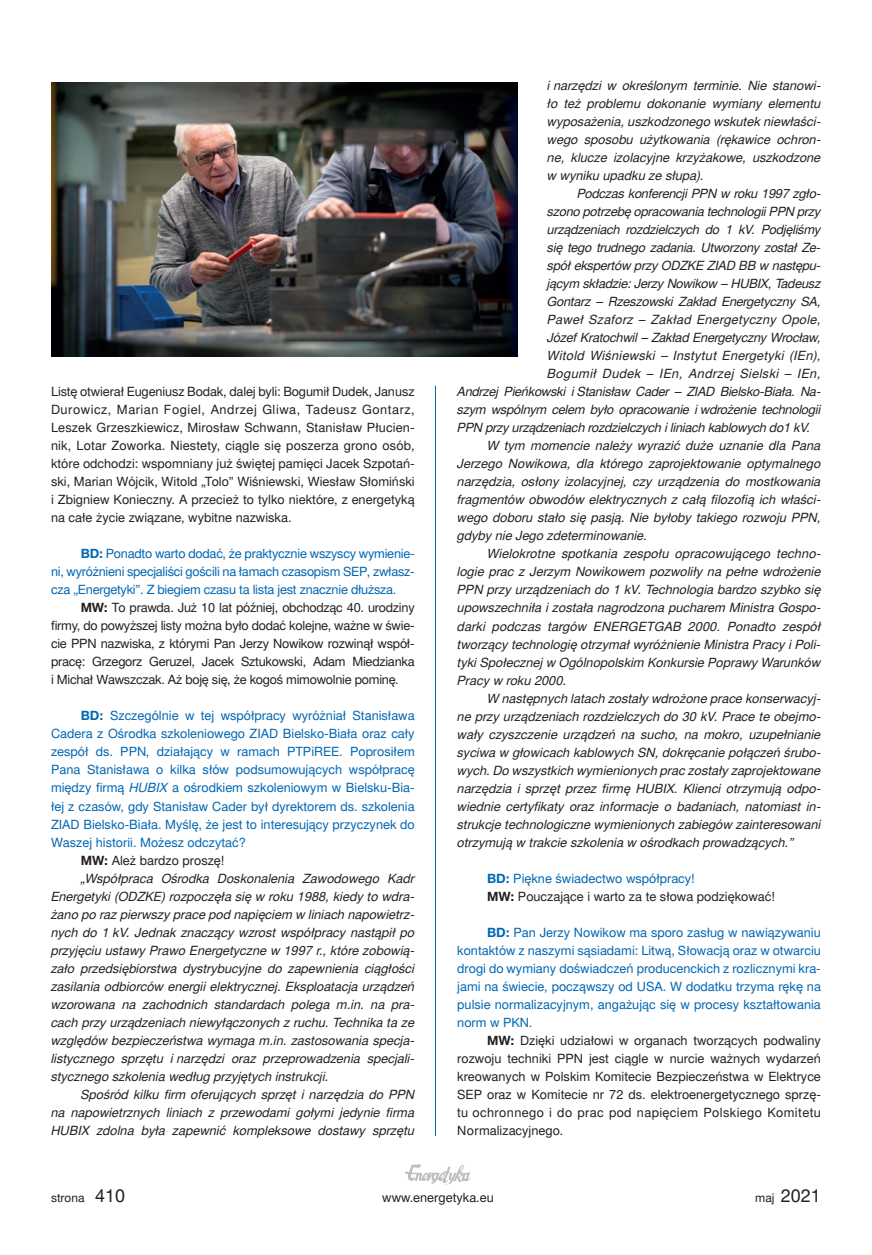
<style>
.page{position:relative;width:872px;height:1255px;background:#fff}
.page>*{position:absolute;margin:0;border:0;box-sizing:border-box;transform-origin:0 0}
.t1{font:18px "Switzer EFN";color:#231f20}
.t2{font:italic 12.75px/18px "Switzer EFN";color:#231f20;text-align:justify}
.t3{font:12.75px/18px "Switzer EFN";color:#231f20;text-align:justify}
.t4{font:12.75px/18px "Switzer EFN";color:#0166b3;text-align:justify}
.t5{font:italic 12.75px "Switzer EFN";letter-spacing:-.02em;color:#231f20}
.t6{font:12px "Switzer EFN";color:#231f20}
.s1{font-weight:700}
.s2{font-style:italic}
.s3{font-weight:700;color:#0166b3}
.s4{color:#0166b3}
.s5{font-size:18px}
.s6{font-size:12px}
</style>
<div class="page">
<img style="left:405px;top:1164px;width:66px;height:21px">
<hr style="left:435px;top:386px;width:1px;height:749px;background:#0166b3">
<img style="left:51px;top:83px;width:466px;height:273px">
<p class="t3" style="left:51px;top:383px;width:365px">Listę otwierał Eugeniusz Bodak, dalej byli: Bogumił Dudek, Janusz Durowicz, Marian Fogiel, Andrzej Gliwa, Tadeusz Gontarz, Leszek Grzeszkiewicz, Mirosław Schwann, Stanisław Płucien&shy;nik, Lotar Zoworka. Niestety, ciągle się poszerza grono osób, które odchodzi: wspomniany już świętej pamięci Jacek Szpotań&shy;ski, Marian Wójcik, Witold „Tolo” Wiśniewski, Wiesław Słomiński i Zbigniew Konieczny. A przecież to tylko niektóre, z energetyką na całe życie związane, wybitne nazwiska.</p>
<p class="t4" style="left:51px;top:545px;width:365px;text-indent:30px"><span class="s1">BD:</span> Ponadto warto dodać, że praktycznie wszyscy wymienie&shy;ni, wyróżnieni specjaliści gościli na łamach czasopism SEP, zwłasz&shy;cza „Energetyki”. Z biegiem czasu ta lista jest znacznie dłuższa.</p>
<p class="t3" style="left:51px;top:599px;width:365px;text-indent:30px"><span class="s1">MW:</span> To prawda. Już 10 lat później, obchodząc 40. urodziny firmy, do powyższej listy można było dodać kolejne, ważne w świe&shy;cie PPN nazwiska, z którymi Pan Jerzy Nowikow rozwinął współ&shy;pracę: Grzegorz Geruzel, Jacek Sztukowski, Adam Miedzianka i Michał Wawszczak. Aż boję się, że kogoś mimowolnie pominę.</p>
<p class="t4" style="left:81px;top:707px;width:335px"><span class="s1">BD:</span> Szczególnie w tej współpracy wyróżniał Stanisława</p>
<p class="t4" style="left:51px;top:725px;width:365px">Cadera z Ośrodka szkoleniowego ZIAD Bielsko-Biała oraz cały</p>
<p class="t4" style="left:51px;top:743px;width:365px">zespół ds. PPN, działający w ramach PTPiREE. Poprosiłem</p>
<p class="t4" style="left:51px;top:761px;width:365px">Pana Stanisława o kilka słów podsumowujących współpracę</p>
<p class="t4" style="left:51px;top:779px;width:365px">między firmą <span class="s2">HUBIX</span> a ośrodkiem szkoleniowym w Bielsku-Bia-</p>
<p class="t4" style="left:51px;top:797px;width:365px">łej z czasów, gdy Stanisław Cader był dyrektorem ds. szkolenia</p>
<p class="t4" style="left:51px;top:815px;width:365px">ZIAD Bielsko-Biała. Myślę, że jest to interesujący przyczynek do</p>
<p class="t4" style="left:51px;top:833px;width:196px">Waszej historii. Możesz odczytać?</p>
<p class="t3" style="left:81px;top:851px;width:145px"><span class="s1">MW:</span> Ależ bardzo proszę!</p>
<p class="t2" style="left:81px;top:869px;width:335px">„Współpraca Ośrodka Doskonalenia Zawodowego Kadr</p>
<p class="t2" style="left:51px;top:887px;width:365px">Energetyki (ODZKE) rozpoczęła się w roku 1988, kiedy to wdra-</p>
<p class="t2" style="left:51px;top:905px;width:365px">żano po raz pierwszy prace pod napięciem w liniach napowietrz-</p>
<p class="t2" style="left:51px;top:923px;width:365px">nych do 1 kV. Jednak znaczący wzrost współpracy nastąpił po</p>
<p class="t2" style="left:51px;top:941px;width:365px">przyjęciu ustawy Prawo Energetyczne w 1997 r., które zobowią-</p>
<p class="t2" style="left:51px;top:959px;width:365px">zało przedsiębiorstwa dystrybucyjne do zapewnienia ciągłości</p>
<p class="t2" style="left:51px;top:977px;width:365px">zasilania odbiorców energii elektrycznej. Eksploatacja urządzeń</p>
<p class="t2" style="left:51px;top:995px;width:365px">wzorowana na zachodnich standardach polega m.in. na pra-</p>
<p class="t2" style="left:51px;top:1013px;width:365px">cach przy urządzeniach niewyłączonych z ruchu. Technika ta ze</p>
<p class="t2" style="left:51px;top:1031px;width:365px">względów bezpieczeństwa wymaga m.in. zastosowania specja-</p>
<p class="t2" style="left:51px;top:1049px;width:365px">listycznego sprzętu i narzędzi oraz przeprowadzenia specjali-</p>
<p class="t2" style="left:51px;top:1067px;width:279px">stycznego szkolenia według przyjętych instrukcji.</p>
<p class="t2" style="left:81px;top:1085px;width:335px">Spośród kilku firm oferujących sprzęt i narzędzia do PPN</p>
<p class="t2" style="left:51px;top:1103px;width:365px">na napowietrznych liniach z przewodami gołymi jedynie firma</p>
<p class="t2" style="left:51px;top:1121px;width:365px">HUBIX zdolna była zapewnić kompleksowe dostawy sprzętu</p>
<p class="t2" style="left:547px;top:77px;width:275px">i narzędzi w określonym terminie. Nie stanowi&shy;ło też problemu dokonanie wymiany elementu wyposażenia, uszkodzonego wskutek niewłaści&shy;wego sposobu użytkowania (rękawice ochron&shy;ne, klucze izolacyjne krzyżakowe, uszkodzone w wyniku upadku ze słupa).</p>
<p class="t2" style="left:547px;top:185px;width:275px;text-indent:30px">Podczas konferencji PPN w roku 1997 zgło&shy;szono potrzebę opracowania technologii PPN przy urządzeniach rozdzielczych do 1 kV. Podjęliśmy się tego trudnego zadania. Utworzony został Ze&shy;spół ekspertów przy ODZKE ZIAD BB w następu&shy;jącym składzie: Jerzy Nowikow – HUBIX, Tadeusz Gontarz – Rzeszowski Zakład Energetyczny SA, Paweł Szaforz – Zakład Energetyczny Opole, Józef Kratochwil – Zakład Energetyczny Wrocław, Witold Wiśniewski – Instytut Energetyki (IEn), Bogumił Dudek – IEn, Andrzej Sielski – IEn,</p>
<p class="t5" style="left:457px;top:384px;width:365px">Andrzej Pieńkowski i Stanisław Cader – ZIAD Bielsko-Biała. Na-</p>
<p class="t5" style="left:457px;top:402px;width:365px">szym wspólnym celem było opracowanie i wdrożenie technologii</p>
<p class="t5" style="left:457px;top:420px;width:355px">PPN przy urządzeniach rozdzielczych i liniach kablowych do1 kV.</p>
<p class="t2" style="left:487px;top:437px;width:335px">W tym momencie należy wyrazić duże uznanie dla Pana</p>
<p class="t2" style="left:457px;top:455px;width:365px">Jerzego Nowikowa, dla którego zaprojektowanie optymalnego</p>
<p class="t2" style="left:457px;top:473px;width:365px">narzędzia, osłony izolacyjnej, czy urządzenia do mostkowania</p>
<p class="t2" style="left:457px;top:491px;width:365px">fragmentów obwodów elektrycznych z całą filozofią ich właści-</p>
<p class="t2" style="left:457px;top:509px;width:365px">wego doboru stało się pasją. Nie byłoby takiego rozwoju PPN,</p>
<p class="t2" style="left:457px;top:527px;width:192px">gdyby nie Jego zdeterminowanie.</p>
<p class="t2" style="left:487px;top:545px;width:335px">Wielokrotne spotkania zespołu opracowującego techno-</p>
<p class="t2" style="left:457px;top:563px;width:365px">logie prac z Jerzym Nowikowem pozwoliły na pełne wdrożenie</p>
<p class="t2" style="left:457px;top:581px;width:365px">PPN przy urządzeniach do 1 kV. Technologia bardzo szybko się</p>
<p class="t2" style="left:457px;top:599px;width:365px">upowszechniła i została nagrodzona pucharem Ministra Gospo-</p>
<p class="t2" style="left:457px;top:617px;width:365px">darki podczas targów ENERGETGAB 2000. Ponadto zespół</p>
<p class="t2" style="left:457px;top:635px;width:365px">tworzący technologię otrzymał wyróżnienie Ministra Pracy i Poli-</p>
<p class="t2" style="left:457px;top:653px;width:365px">tyki Społecznej w Ogólnopolskim Konkursie Poprawy Warunków</p>
<p class="t2" style="left:457px;top:671px;width:111px">Pracy w roku 2000.</p>
<p class="t2" style="left:487px;top:689px;width:335px">W następnych latach zostały wdrożone prace konserwacyj-</p>
<p class="t2" style="left:457px;top:707px;width:365px">ne przy urządzeniach rozdzielczych do 30 kV. Prace te obejmo-</p>
<p class="t2" style="left:457px;top:725px;width:365px">wały czyszczenie urządzeń na sucho, na mokro, uzupełnianie</p>
<p class="t2" style="left:457px;top:743px;width:365px">syciwa w głowicach kablowych SN, dokręcanie połączeń śrubo-</p>
<p class="t2" style="left:457px;top:761px;width:365px">wych. Do wszystkich wymienionych prac zostały zaprojektowane</p>
<p class="t2" style="left:457px;top:779px;width:365px">narzędzia i sprzęt przez firmę HUBIX. Klienci otrzymują odpo-</p>
<p class="t2" style="left:457px;top:797px;width:365px">wiednie certyfikaty oraz informacje o badaniach, natomiast in-</p>
<p class="t2" style="left:457px;top:815px;width:365px">strukcje technologiczne wymienionych zabiegów zainteresowani</p>
<p class="t2" style="left:457px;top:833px;width:338px">otrzymują w trakcie szkolenia w ośrodkach prowadzących.”</p>
<p class="t3" style="left:487px;top:869px;width:289px"><span class="s3">BD:</span> <span class="s4">Piękne świadectwo współpracy!<br></span><span class="s1">MW:</span> Pouczające i warto za te słowa podziękować!</p>
<p class="t4" style="left:457px;top:923px;width:365px;text-indent:30px"><span class="s1">BD:</span> Pan Jerzy Nowikow ma sporo zasług w nawiązywaniu kontaktów z naszymi sąsiadami: Litwą, Słowacją oraz w otwarciu drogi do wymiany doświadczeń producenckich z rozlicznymi kra&shy;jami na świecie, począwszy od USA. W dodatku trzyma rękę na pulsie normalizacyjnym, angażując się w procesy kształtowania norm w PKN.</p>
<p class="t3" style="left:457px;top:1031px;width:365px;text-indent:30px"><span class="s1">MW:</span> Dzięki udziałowi w organach tworzących podwaliny rozwoju techniki PPN jest ciągle w nurcie ważnych wydarzeń kreowanych w Polskim Komitecie Bezpieczeństwa w Elektryce SEP oraz w Komitecie nr 72 ds. elektroenergetycznego sprzę&shy;tu ochronnego i do prac pod napięciem Polskiego Komitetu Normalizacyjnego.</p>
<p class="t6" style="left:51px;top:1190px;width:76px">strona <span class="s5">410</span></p>
<p class="t3" style="left:382px;top:1188px;width:113px">www.energetyka.eu</p>
<h1 class="t1" style="left:755px;top:1185px;width:67px"><span class="s6">maj</span> 2021</h1>
</div>
